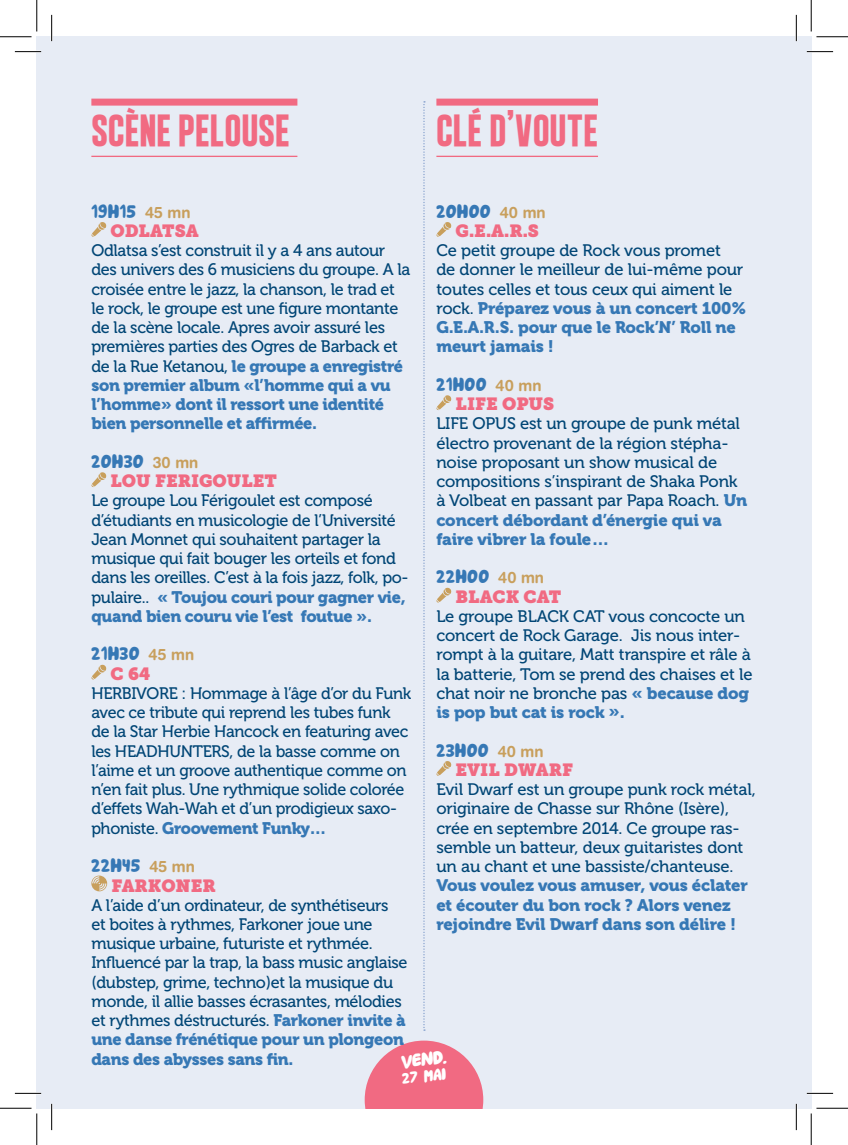
<style>
.page{position:relative;width:848px;height:1145px;background:#fff}
.page>*{position:absolute;margin:0;border:0;box-sizing:border-box;transform-origin:0 0}
.t1{font:700 45.5px "Algre Sans NC";letter-spacing:.01em;color:#f16a82}
.t2{font:19.25px "Shark Soft Bites";letter-spacing:.05em;color:#3678b5;scale:.95 1}
.t3{font:18.9px "Shark Soft Bites";color:#fff}
.groupe{font:17.5px "Museo Slab";color:#f16a82}
.Style_de_paragraphe{font:16.62px/19.2px "Museo 500";letter-spacing:-.02em;color:#014676}
.t4{font:15.92px "Shark Soft Bites";color:#fff}
.s1{font-family:"Helvetica Rounded LT Std";font-weight:700;font-size:15.75px;color:#c89f5c}
.s2{font-family:"Museo 900";color:#3678b5}
</style>
<div class="page">
<div style="left:37px;top:37px;width:774px;height:1071px;background:#e7ecf5"></div>
<svg style="left:364px;top:1041px;width:119px;height:67px"></svg>
<hr style="left:91px;top:156px;width:206px;height:1px;background:#f16a82">
<div style="left:91px;top:99px;width:206px;height:7px;background:#f16a82"></div>
<svg style="left:91px;top:222px;width:15px;height:15px"></svg>
<svg style="left:91px;top:472px;width:15px;height:15px"></svg>
<svg style="left:91px;top:664px;width:15px;height:16px"></svg>
<svg style="left:91px;top:876px;width:16px;height:15px"></svg>
<hr style="left:436px;top:156px;width:162px;height:1px;background:#f16a82">
<div style="left:436px;top:99px;width:162px;height:7px;background:#f16a82"></div>
<svg style="left:436px;top:222px;width:15px;height:15px"></svg>
<svg style="left:436px;top:395px;width:15px;height:15px"></svg>
<svg style="left:436px;top:587px;width:15px;height:16px"></svg>
<svg style="left:436px;top:761px;width:15px;height:15px"></svg>
<svg style="left:423px;top:101px;width:2px;height:930px"></svg>
<hr style="left:15px;top:51px;width:26px;height:2px;background:#fff">
<hr style="left:806px;top:51px;width:26px;height:2px;background:#fff">
<hr style="left:15px;top:1092px;width:26px;height:2px;background:#fff">
<hr style="left:806px;top:1092px;width:26px;height:2px;background:#fff">
<hr style="left:51px;top:15px;width:2px;height:26px;background:#fff">
<hr style="left:51px;top:1104px;width:2px;height:26px;background:#fff">
<hr style="left:795px;top:15px;width:2px;height:26px;background:#fff">
<hr style="left:795px;top:1104px;width:2px;height:26px;background:#fff">
<svg style="left:15px;top:51px;width:26px;height:1px"></svg>
<svg style="left:806px;top:51px;width:26px;height:1px"></svg>
<svg style="left:15px;top:1093px;width:26px;height:1px"></svg>
<svg style="left:806px;top:1093px;width:26px;height:1px"></svg>
<svg style="left:51px;top:15px;width:1px;height:26px"></svg>
<svg style="left:51px;top:1104px;width:1px;height:26px"></svg>
<svg style="left:795px;top:15px;width:1px;height:26px"></svg>
<svg style="left:795px;top:1104px;width:1px;height:26px"></svg>
<hr style="left:0;top:36px;width:32px;height:1px;background:#000">
<hr style="left:816px;top:36px;width:31px;height:1px;background:#000">
<hr style="left:0;top:1108px;width:32px;height:1px;background:#000">
<hr style="left:816px;top:1108px;width:31px;height:1px;background:#000">
<hr style="left:36px;top:0;width:1px;height:31px;background:#000">
<hr style="left:36px;top:1113px;width:1px;height:32px;background:#000">
<hr style="left:810px;top:0;width:1px;height:31px;background:#000">
<hr style="left:810px;top:1113px;width:1px;height:32px;background:#000">
<p class="t1" style="left:91px;top:105px;width:200px">SCÈNE PELOUSE</p>
<p class="t1" style="left:436px;top:105px;width:163px">CLÉ D'VOUTE</p>
<p class="t2" style="left:436px;top:200px;width:116px">20H00 <span class="s1">40 mn</span></p>
<p class="groupe" style="left:455px;top:221px;width:85px">G.E.A.R.S</p>
<p class="Style_de_paragraphe" style="left:436px;top:241px;width:311px">Ce petit groupe de Rock vous promet<br>de donner le meilleur de lui-même pour toutes celles et tous ceux qui aiment le rock. <span class="s2">Préparez vous à un concert 100% G.E.A.R.S. pour que le Rock’N’ Roll ne meurt jamais !</span></p>
<p class="t2" style="left:436px;top:374px;width:112px">21H00 <span class="s1">40 mn</span></p>
<p class="groupe" style="left:455px;top:394px;width:100px">LIFE OPUS</p>
<p class="Style_de_paragraphe" style="left:436px;top:414px;width:312px">LIFE OPUS est un groupe de punk métal électro provenant de la région stépha&shy;noise proposant un show musical de compositions s’inspirant de Shaka Ponk à Volbeat en passant par Papa Roach. <span class="s2">Un concert débordant d’énergie qui va faire vibrer la foule…</span></p>
<p class="t2" style="left:436px;top:566px;width:115px">22H00 <span class="s1">40 mn</span></p>
<p class="groupe" style="left:455px;top:586px;width:107px">BLACK CAT</p>
<p class="Style_de_paragraphe" style="left:436px;top:607px;width:317px">Le groupe BLACK CAT vous concocte un concert de Rock Garage. Jis nous inter&shy;rompt à la guitare, Matt transpire et râle à la batterie, Tom se prend des chaises et le chat noir ne bronche pas <span class="s2">« because dog is pop but cat is rock ».</span></p>
<p class="t2" style="left:436px;top:739px;width:114px">23H00 <span class="s1">40 mn</span></p>
<p class="groupe" style="left:455px;top:760px;width:119px">EVIL DWARF</p>
<p class="Style_de_paragraphe" style="left:436px;top:780px;width:321px">Evil Dwarf est un groupe punk rock métal, originaire de Chasse sur Rhône (Isère), crée en septembre 2014. Ce groupe ras&shy;semble un batteur, deux guitaristes dont un au chant et une bassiste/chanteuse.<br><span class="s2">Vous voulez vous amuser, vous éclater et écouter du bon rock ? Alors venez rejoindre Evil Dwarf dans son délire !</span></p>
<p class="t2" style="left:91px;top:200px;width:106px">19H15 <span class="s1">45 mn</span></p>
<p class="groupe" style="left:111px;top:221px;width:90px">ODLATSA</p>
<p class="Style_de_paragraphe" style="left:91px;top:241px;width:320px">Odlatsa s’est construit il y a 4 ans autour des univers des 6 musiciens du groupe. A la croisée entre le jazz, la chanson, le trad et le rock, le groupe est une figure montante de la scène locale. Apres avoir assuré les premières parties des Ogres de Barback et de la Rue Ketanou, <span class="s2">le groupe a enregistré son premier album «l’homme qui a vu l’homme» dont il ressort une identité bien personnelle et affirmée.</span></p>
<p class="t2" style="left:91px;top:451px;width:114px">20H30 <span class="s1">30 mn</span></p>
<p class="groupe" style="left:111px;top:471px;width:168px">LOU FERIGOULET</p>
<p class="Style_de_paragraphe" style="left:91px;top:491px;width:319px">Le groupe Lou Férigoulet est composé d’étudiants en musicologie de l’Université Jean Monnet qui souhaitent partager la musique qui fait bouger les orteils et fond dans les oreilles. C’est à la fois jazz, folk, po&shy;pulaire.. <span class="s2">« Toujou couri pour gagner vie, quand bien couru vie l’est foutue ».</span></p>
<p class="t2" style="left:91px;top:643px;width:110px">21H30 <span class="s1">45 mn</span></p>
<p class="groupe" style="left:111px;top:663px;width:41px">C 64</p>
<p class="Style_de_paragraphe" style="left:91px;top:684px;width:321px">HERBIVORE : Hommage à l’âge d’or du Funk avec ce tribute qui reprend les tubes funk de la Star Herbie Hancock en featuring avec les HEADHUNTERS, de la basse comme on l’aime et un groove authentique comme on n’en fait plus. Une rythmique solide colorée d’effets Wah-Wah et d’un prodigieux saxo&shy;phoniste. <span class="s2">Groovement Funky…</span></p>
<p class="t2" style="left:91px;top:855px;width:110px">22H45 <span class="s1">45 mn</span></p>
<p class="groupe" style="left:111px;top:875px;width:106px">FARKONER</p>
<p class="Style_de_paragraphe" style="left:91px;top:896px;width:317px">A l’aide d’un ordinateur, de synthétiseurs<br>et boites à rythmes, Farkoner joue une musique urbaine, futuriste et rythmée.<br>Influencé par la trap, la bass music anglaise (dubstep, grime, techno)et la musique du monde, il allie basses écrasantes, mélodies et rythmes déstructurés. <span class="s2">Farkoner invite à une danse frénétique pour un plongeon dans des abysses sans fin.</span></p>
<p class="t3" style="left:399px;top:1052px;width:47px;rotate:-6deg">VEND.</p>
<p class="t4" style="left:400px;top:1070px;width:46px;rotate:-6deg">27 MAI</p>
</div>
